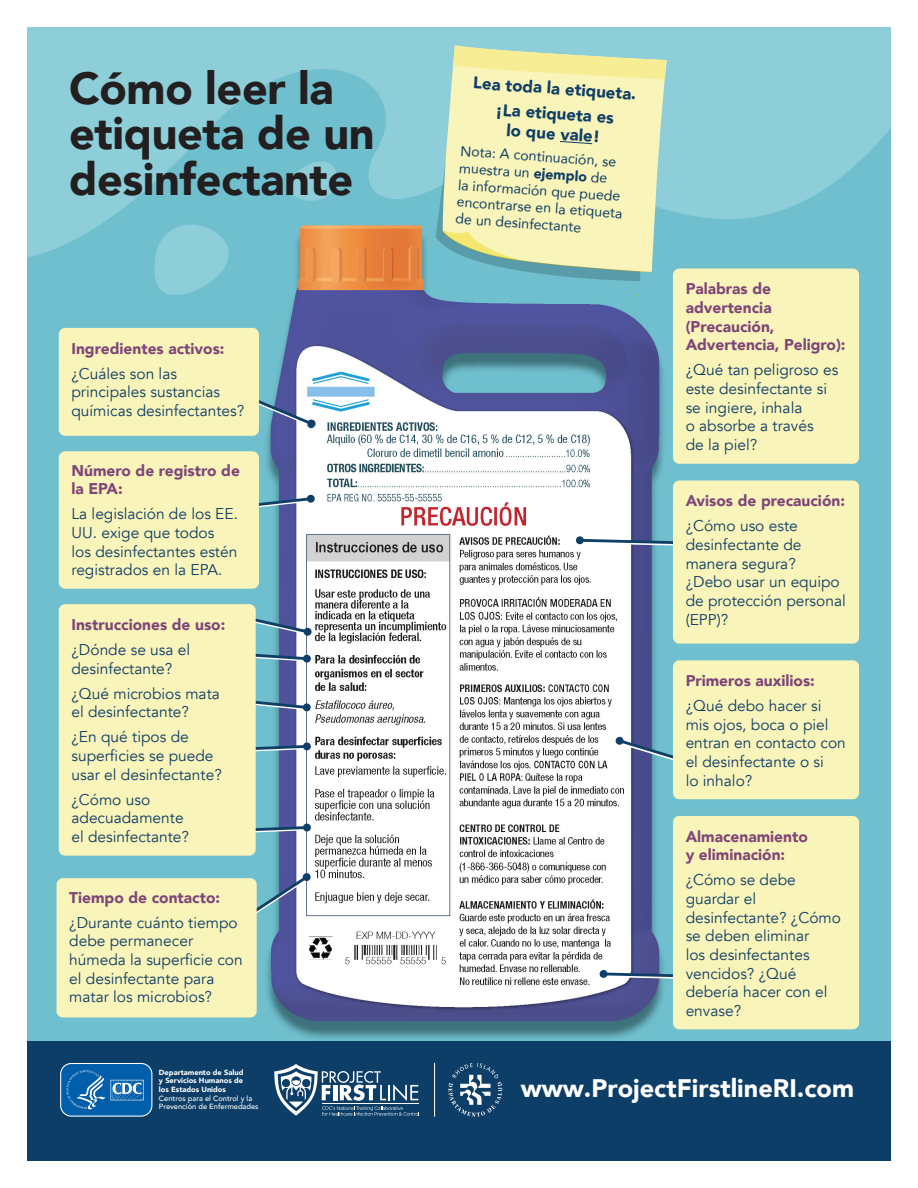
<style>
.page{position:relative;width:918px;height:1188px;background:#fff}
.page>*{position:absolute;margin:0;border:0;box-sizing:border-box;transform-origin:0 0}
.t1{font:900 45px/45.6px "Avenir";letter-spacing:-.01em;color:#231f20}
.t2{font:900 25.35px "Avenir";color:#fff}
.t3{font:900 16.65px/25.2px "Avenir";color:#0f3e67;text-align:center}
.t4{font:15.6px/18.6px "Avenir";color:#0f3e67}
.t5{font:900 15.6px/18.6px "Avenir";color:#7f4579}
.t6{font:14.1px/17px "Avenir";color:#0f3e67}
.t7{font:900 7.5px/8.7px "Avenir";color:#fff;text-align:justify}
.t8{font:500 7.5px/8.7px "Avenir";color:#fff}
.s1{font-weight:900}
</style>
<div class="page">
<img style="left:27px;top:27px;width:864px;height:1014px">
<svg style="left:256px;top:612px;width:59px;height:25px"></svg>
<div style="left:304px;top:628px;width:8px;height:8px;background:#0f3e67;border-radius:50%"></div>
<svg style="left:256px;top:651px;width:58px;height:12px"></svg>
<div style="left:303px;top:654px;width:8px;height:9px;background:#0f3e67;border-radius:50%"></div>
<svg style="left:256px;top:697px;width:58px;height:15px"></svg>
<div style="left:303px;top:703px;width:8px;height:9px;background:#0f3e67;border-radius:50%"></div>
<svg style="left:242px;top:872px;width:73px;height:50px"></svg>
<svg style="left:256px;top:823px;width:58px;height:12px"></svg>
<svg style="left:256px;top:742px;width:58px;height:12px"></svg>
<div style="left:57px;top:878px;width:200px;height:139px;background:#f9f4b9;border-radius:6px"></div>
<svg style="left:597px;top:969px;width:76px;height:13px"></svg>
<svg style="left:573px;top:536px;width:100px;height:13px"></svg>
<svg style="left:612px;top:736px;width:61px;height:58px"></svg>
<svg style="left:259px;top:392px;width:59px;height:38px"></svg>
<svg style="left:307px;top:419px;width:9px;height:9px"></svg>
<div style="left:59px;top:604px;width:197px;height:252px;background:#f9f4b9;border-radius:6px"></div>
<div style="left:673px;top:660px;width:186px;height:139px;background:#f9f4b9;border-radius:6px"></div>
<div style="left:673px;top:816px;width:186px;height:213px;background:#f9f4b9;border-radius:6px"></div>
<div style="left:673px;top:481px;width:186px;height:163px;background:#f9f4b9;border-radius:6px"></div>
<svg style="left:259px;top:494px;width:59px;height:17px"></svg>
<div style="left:59px;top:451px;width:200px;height:138px;background:#f9f4b9;border-radius:6px"></div>
<div style="left:59px;top:328px;width:200px;height:108px;background:#f9f4b9;border-radius:6px"></div>
<svg style="left:442px;top:45px;width:225px;height:227px;background:#d4e6c1"></svg>
<svg style="left:453px;top:45px;width:214px;height:34px;background:#dbe6ac"></svg>
<svg style="left:436px;top:100px;width:216px;height:181px;background:#e1e9b9"></svg>
<div style="left:673px;top:269px;width:186px;height:195px;background:#f9f4b9;border-radius:6px"></div>
<div style="left:27px;top:1041px;width:864px;height:120px;background:#0d3e67"></div>
<svg style="left:60px;top:1063px;width:93px;height:54px;background:#2875b5"></svg>
<hr style="left:434px;top:1063px;width:1px;height:54px;background:#fff">
<svg style="left:274px;top:1064px;width:145px;height:52px"></svg>
<svg style="left:448px;top:1063px;width:54px;height:54px"></svg>
<h1 class="t1" style="left:69px;top:64px;width:307px">Cómo leer la etiqueta de un desinfectante</h1>
<p class="t5" style="left:71px;top:339px;width:155px">Ingredientes activos:</p>
<p class="t4" style="left:71px;top:364px;width:174px">¿Cuáles son las principales sustancias químicas desinfectantes?</p>
<p class="t5" style="left:71px;top:461px;width:170px">Número de registro de la EPA:</p>
<p class="t4" style="left:71px;top:505px;width:168px">La legislación de los EE.<br>UU. exige que todos<br>los desinfectantes estén registrados en la EPA.</p>
<p class="t5" style="left:71px;top:615px;width:155px">Instrucciones de uso:</p>
<p class="t4" style="left:71px;top:641px;width:120px">¿Dónde se usa el desinfectante?</p>
<p class="t4" style="left:71px;top:684px;width:150px">¿Qué microbios mata el desinfectante?</p>
<p class="t4" style="left:71px;top:728px;width:152px">¿En qué tipos de superficies se puede usar el desinfectante?</p>
<p class="t4" style="left:71px;top:790px;width:119px">¿Cómo uso adecuadamente el desinfectante?</p>
<p class="t5" style="left:69px;top:887px;width:152px">Tiempo de contacto:</p>
<p class="t4" style="left:69px;top:913px;width:175px">¿Durante cuánto tiempo debe permanecer húmeda la superficie con el desinfectante para matar los microbios?</p>
<p class="t7" style="left:159px;top:1068px;width:86px">Departamento de Salud y Servicios Humanos de los Estados Unidos</p>
<p class="t8" style="left:159px;top:1093px;width:101px">Centros para el Control y la<br>Prevención de Enfermedades</p>
<p class="t3" style="left:474px;top:69px;width:165px;rotate:4deg">Lea toda la etiqueta. ¡La etiqueta es</p>
<p class="t3" style="left:508px;top:117px;width:95px;rotate:4deg">lo que vale!</p>
<p class="t6" style="left:461px;top:142px;width:168px;rotate:4deg">Nota: A continuación, se muestra un <span class="s1">ejemplo</span> de<br>la información que puede encontrarse en la etiqueta de un desinfectante</p>
<p class="t5" style="left:686px;top:279px;width:161px">Palabras de advertencia (Precaución,<br>Advertencia, Peligro):</p>
<p class="t4" style="left:686px;top:361px;width:154px">¿Qué tan peligroso es este desinfectante si se ingiere, inhala<br>o absorbe a través<br>de la piel?</p>
<p class="t5" style="left:686px;top:491px;width:161px">Avisos de precaución:</p>
<p class="t4" style="left:686px;top:517px;width:162px">¿Cómo uso este desinfectante de manera segura? ¿Debo usar un equipo de protección personal (EPP)?</p>
<p class="t5" style="left:686px;top:671px;width:131px">Primeros auxilios:</p>
<p class="t4" style="left:686px;top:697px;width:162px">¿Qué debo hacer si mis ojos, boca o piel entran en contacto con el desinfectante o si<br>lo inhalo?</p>
<p class="t5" style="left:686px;top:827px;width:124px">Almacenamiento y eliminación:</p>
<p class="t4" style="left:686px;top:871px;width:157px">¿Cómo se debe guardar el desinfectante? ¿Cómo se deben eliminar<br>los desinfectantes vencidos? ¿Qué debería hacer con el envase?</p>
<h2 class="t2" style="left:521px;top:1066px;width:335px">www.ProjectFirstlineRI.com</h2>
</div>
